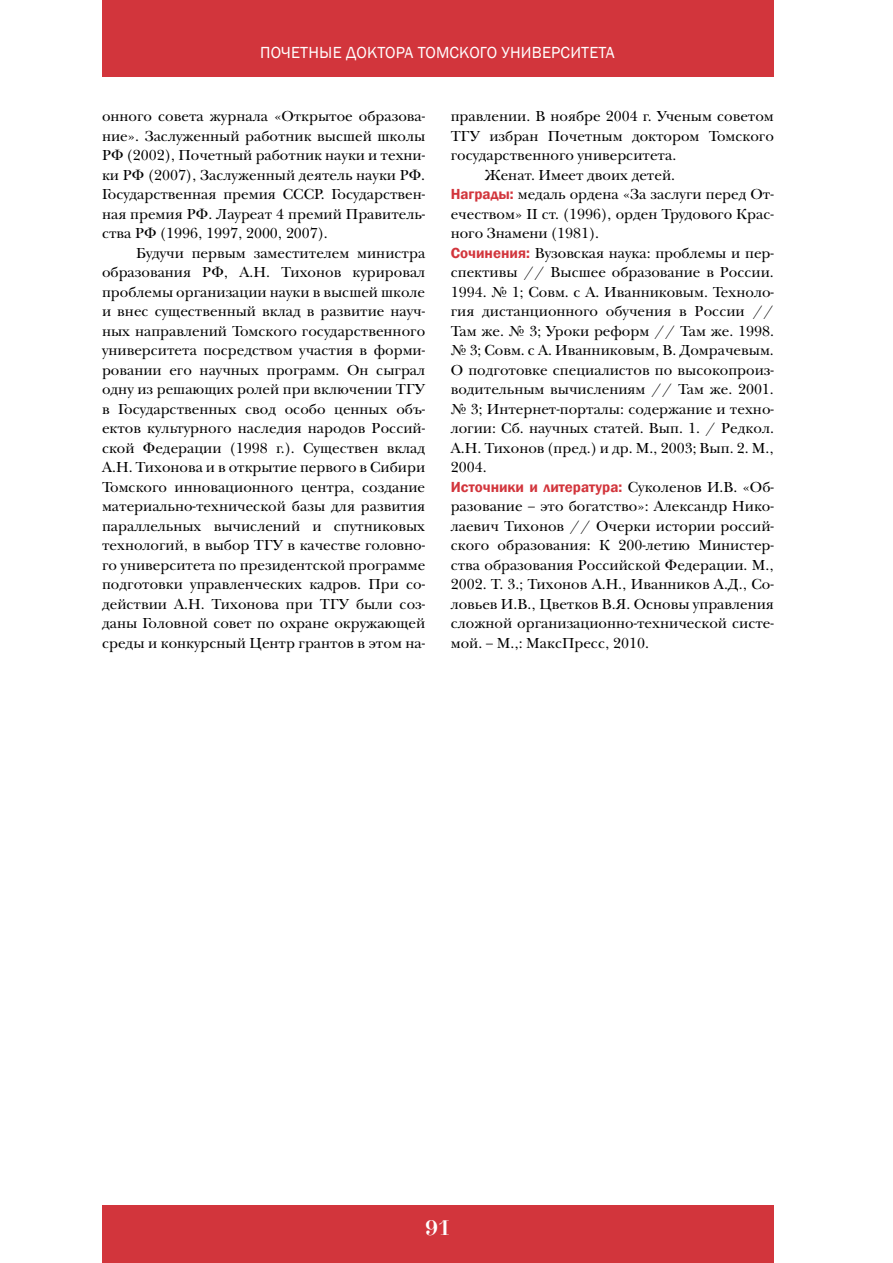
<style>
.page{position:relative;width:893px;height:1263px;background:#fff}
.page>*{position:absolute;margin:0;border:0;box-sizing:border-box;transform-origin:0 0}
.t1{font:21px "Didona C";color:#fff}
.t2{font:16.5px "Franklin Gothic";letter-spacing:.01em;color:#fff}
.t3{font:15px/19.5px "New Baskerville C";color:#000;text-align:justify}
.t4{font:600 15px "Franklin Gothic";color:#d2353c}
.s1{font-family:"Franklin Gothic";font-weight:600;color:#d2353c}
.s2{font-family:"New Baskerville C";font-weight:400;color:#000}
</style>
<div class="page">
<div style="left:102px;top:0;width:672px;height:77px;background:#d2353c"></div>
<div style="left:102px;top:1206px;width:672px;height:57px;background:#d2353c"></div>
<p class="t2" style="left:260px;top:42px;width:356px">Почетные доктора Томского университета</p>
<p class="t3" style="left:102px;top:107px;width:325px">онного совета журнала «Открытое образова&shy;ние». Заслуженный работник высшей школы РФ (2002), Почетный работник науки и техни&shy;ки РФ (2007), Заслуженный деятель науки РФ.<br>Государственная премия СССР. Государствен&shy;ная премия РФ. Лауреат 4 премий Правитель&shy;ства РФ (1996, 1997, 2000, 2007).</p>
<p class="t3" style="left:102px;top:243px;width:325px;text-indent:34px">Будучи первым заместителем министра образования РФ, А.Н. Тихонов курировал проблемы организации науки в высшей школе и внес существенный вклад в развитие науч&shy;ных направлений Томского государственного университета посредством участия в форми&shy;ровании его научных программ. Он сыграл одну из решающих ролей при включении ТГУ в Государственных свод особо ценных объ&shy;ектов культурного наследия народов Россий&shy;ской Федерации (1998 г.). Существен вклад А.Н. Тихонова и в открытие первого в Сибири Томского инновационного центра, создание материально-технической базы для развития параллельных вычислений и спутниковых технологий, в выбор ТГУ в качестве головно&shy;го университета по президентской программе подготовки управленческих кадров. При со&shy;действии А.Н. Тихонова при ТГУ были соз&shy;даны Головной совет по охране окружающей среды и конкурсный Центр грантов в этом на-</p>
<p class="t3" style="left:451px;top:107px;width:325px">правлении. В ноябре 2004 г. Ученым советом</p>
<p class="t3" style="left:451px;top:126px;width:325px">ТГУ избран Почетным доктором Томского</p>
<p class="t3" style="left:451px;top:146px;width:227px">государственного университета.</p>
<p class="t3" style="left:485px;top:165px;width:192px">Женат. Имеет двоих детей.</p>
<p class="t3" style="left:451px;top:185px;width:325px"><span class="s1">Награды:</span> медаль ордена «За заслуги перед От-</p>
<p class="t3" style="left:451px;top:204px;width:325px">ечеством» II ст. (1996), орден Трудового Крас-</p>
<p class="t3" style="left:451px;top:224px;width:150px">ного Знамени (1981).</p>
<p class="t3" style="left:451px;top:243px;width:325px"><span class="s1">Сочинения:</span> Вузовская наука: проблемы и пер-</p>
<p class="t3" style="left:451px;top:263px;width:325px">спективы // Высшее образование в России.</p>
<p class="t3" style="left:451px;top:282px;width:325px">1994. № 1; Совм. с А. Иванниковым. Техноло-</p>
<p class="t3" style="left:451px;top:302px;width:325px">гия дистанционного обучения в России //</p>
<p class="t3" style="left:451px;top:321px;width:325px">Там же. № 3; Уроки реформ // Там же. 1998.</p>
<p class="t3" style="left:451px;top:341px;width:325px">№ 3; Совм. с А. Иванниковым, В. Домрачевым.</p>
<p class="t3" style="left:451px;top:360px;width:325px">О подготовке специалистов по высокопроиз-</p>
<p class="t3" style="left:451px;top:380px;width:325px">водительным вычислениям // Там же. 2001.</p>
<p class="t3" style="left:451px;top:399px;width:325px">№ 3; Интернет-порталы: содержание и техно-</p>
<p class="t3" style="left:451px;top:419px;width:325px">логии: Сб. научных статей. Вып. 1. / Редкол.</p>
<p class="t3" style="left:451px;top:438px;width:325px">А.Н. Тихонов (пред.) и др. М., 2003; Вып. 2. М.,</p>
<p class="t3" style="left:451px;top:458px;width:37px">2004.</p>
<p class="t4" style="left:451px;top:478px;width:325px">Источники и литература: <span class="s2">Суколенов И.В. «Об-</span></p>
<p class="t3" style="left:451px;top:497px;width:325px">разование – это богатство»: Александр Нико&shy;лаевич Тихонов // Очерки истории россий&shy;ского образования: К 200-летию Министер&shy;ства образования Российской Федерации. М., 2002. Т. 3.; Тихонов А.Н., Иванников А.Д., Со&shy;ловьев И.В., Цветков В.Я. Основы управления сложной организационно-технической систе&shy;мой. – М.,: МаксПресс, 2010.</p>
<h1 class="t1" style="left:425px;top:1216px;width:27px">91</h1>
</div>
